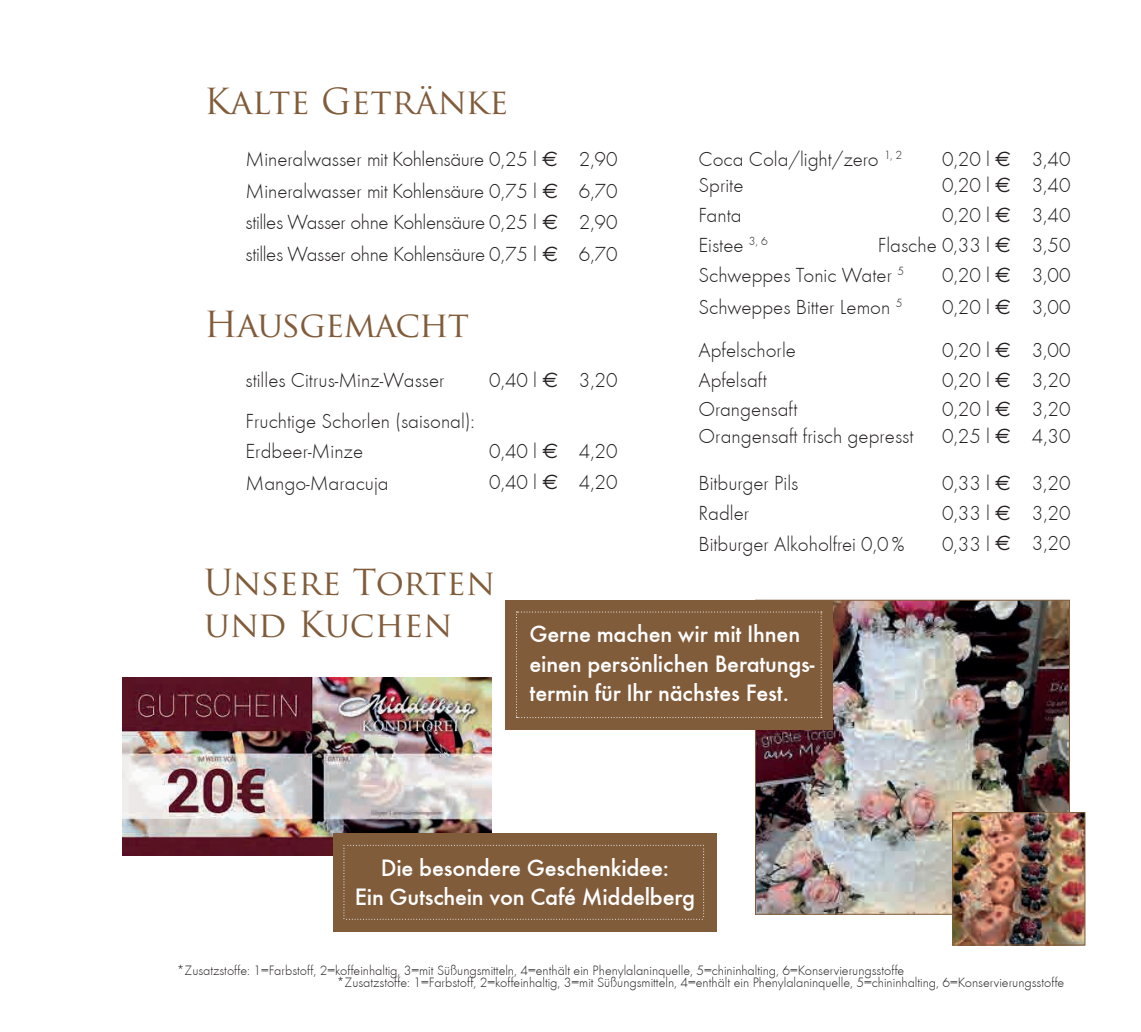
<style>
.page{position:relative;width:1141px;height:1032px;background:#fff}
.page>*{position:absolute;margin:0;border:0;box-sizing:border-box;transform-origin:0 0}
.t1{font:35px/42px "Trajan Pro";letter-spacing:-.01em;color:#815c3b}
.t2{font:35px "Trajan Pro";letter-spacing:-.03em;color:#815c3b}
.t3{font:24.5px/29.4px "Futura T Medium";letter-spacing:-.01em;color:#fff}
.t4{font:21px/31.5px "Futura T Light";color:#231f20;text-align:justify}
.t5{font:14px "Futura T Light";color:#231f20}
.s1{font-family:"Euro Sans"}
</style>
<div class="page">
<img style="left:757px;top:602px;width:311px;height:310px">
<div style="left:506px;top:600px;width:327px;height:129px;background:#815c3b"></div>
<svg style="left:516px;top:612px;width:306px;height:106px"></svg>
<img style="left:954px;top:814px;width:129px;height:129px">
<div style="left:952px;top:812px;width:133px;height:133px;border:1px solid #815c3b"></div>
<img style="left:122px;top:677px;width:370px;height:178px">
<div style="left:333px;top:833px;width:383px;height:98px;background:#815c3b"></div>
<svg style="left:344px;top:845px;width:360px;height:75px"></svg>
<h1 class="t1" style="left:204px;top:80px;width:306px">Kalte Getränke</h1>
<p class="t4" style="left:246px;top:144px;width:374px">Mineralwasser mit Kohlensäure 0,25 l <span class="s1">€</span> 2,90<br>Mineralwasser mit Kohlensäure 0,75 l <span class="s1">€</span> 6,70 stilles Wasser ohne Kohlensäure 0,25 l <span class="s1">€</span> 2,90 stilles Wasser ohne Kohlensäure 0,75 l <span class="s1">€</span> 6,70</p>
<h1 class="t2" style="left:204px;top:302px;width:267px">Hausgemacht</h1>
<p class="t4" style="left:246px;top:364px;width:201px">stilles Citrus-Minz-Wasser</p>
<p class="t4" style="left:489px;top:364px;width:130px">0,40 l <span class="s1">€</span> 3,20</p>
<p class="t4" style="left:246px;top:405px;width:231px">Fruchtige Schorlen (saisonal):</p>
<p class="t4" style="left:246px;top:436px;width:119px">Erdbeer-Minze</p>
<p class="t4" style="left:489px;top:436px;width:130px">0,40 l <span class="s1">€</span> 4,20</p>
<p class="t4" style="left:246px;top:467px;width:145px">Mango-Maracuja</p>
<p class="t4" style="left:489px;top:467px;width:130px">0,40 l <span class="s1">€</span> 4,20</p>
<p class="t4" style="left:698px;top:144px;width:205px">Coca Cola/light/zero <sup>1,</sup> <sup>2</sup></p>
<p class="t4" style="left:942px;top:144px;width:130px">0,20 l <span class="s1">€</span> 3,40</p>
<p class="t4" style="left:698px;top:170px;width:47px">Sprite</p>
<p class="t4" style="left:942px;top:170px;width:130px">0,20 l <span class="s1">€</span> 3,40</p>
<p class="t4" style="left:698px;top:200px;width:45px">Fanta</p>
<p class="t4" style="left:942px;top:200px;width:130px">0,20 l <span class="s1">€</span> 3,40</p>
<p class="t4" style="left:698px;top:229px;width:71px">Eistee <sup>3,</sup> <sup>6</sup></p>
<p class="t4" style="left:698px;top:229px;width:374px;line-height:30.6px;text-indent:179px">Flasche 0,33 l <span class="s1">€</span> 3,50<br>Schweppes Tonic Water <sup>5</sup></p>
<p class="t4" style="left:942px;top:260px;width:130px">0,20 l <span class="s1">€</span> 3,00</p>
<p class="t4" style="left:698px;top:291px;width:205px">Schweppes Bitter Lemon <sup>5</sup></p>
<p class="t4" style="left:942px;top:291px;width:130px">0,20 l <span class="s1">€</span> 3,00</p>
<p class="t4" style="left:698px;top:335px;width:99px">Apfelschorle</p>
<p class="t4" style="left:942px;top:335px;width:130px">0,20 l <span class="s1">€</span> 3,00</p>
<p class="t4" style="left:698px;top:364px;width:70px">Apfelsaft</p>
<p class="t4" style="left:942px;top:364px;width:130px">0,20 l <span class="s1">€</span> 3,20</p>
<p class="t4" style="left:698px;top:393px;width:101px">Orangensaft</p>
<p class="t4" style="left:942px;top:393px;width:130px">0,20 l <span class="s1">€</span> 3,20</p>
<p class="t4" style="left:698px;top:421px;width:217px">Orangensaft frisch gepresst</p>
<p class="t4" style="left:942px;top:421px;width:130px">0,25 l <span class="s1">€</span> 4,30</p>
<p class="t4" style="left:698px;top:467px;width:101px">Bitburger Pils</p>
<p class="t4" style="left:942px;top:467px;width:130px">0,33 l <span class="s1">€</span> 3,20</p>
<p class="t4" style="left:698px;top:497px;width:52px">Radler</p>
<p class="t4" style="left:942px;top:497px;width:130px">0,33 l <span class="s1">€</span> 3,20</p>
<p class="t4" style="left:698px;top:529px;width:208px">Bitburger Alkoholfrei 0,0 %</p>
<p class="t4" style="left:942px;top:529px;width:130px">0,33 l <span class="s1">€</span> 3,20</p>
<h1 class="t1" style="left:204px;top:561px;width:292px">Unsere Torten und Kuchen</h1>
<p class="t3" style="left:529px;top:619px;width:287px">Gerne machen wir mit Ihnen einen persönlichen Beratungs&shy;termin für Ihr nächstes Fest.</p>
<p class="t3" style="left:355px;top:853px;width:342px;text-align:center">Die besondere Geschenkidee:<br>Ein Gutschein von Café Middelberg</p>
<p class="t5" style="left:177px;top:963px;width:729px">*Zusatzstoffe: 1=Farbstoff, 2=koffeinhaltig, 3=mit Süßungsmitteln, 4=enthält ein Phenylalaninquelle, 5=chininhalting, 6=Konservierungsstoffe</p>
<p class="t5" style="left:337px;top:975px;width:729px">*Zusatzstoffe: 1=Farbstoff, 2=koffeinhaltig, 3=mit Süßungsmitteln, 4=enthält ein Phenylalaninquelle, 5=chininhalting, 6=Konservierungsstoffe</p>
</div>
